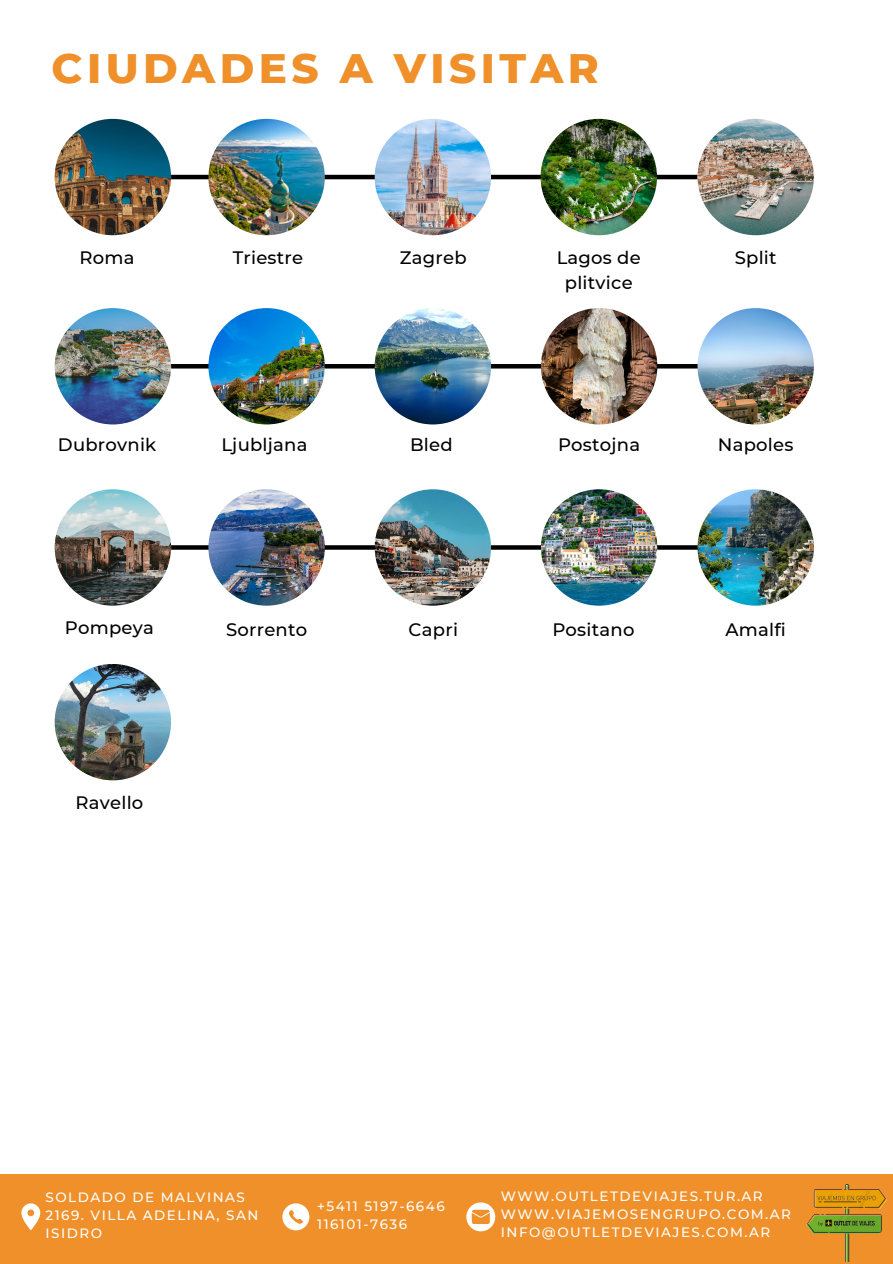
<style>
.page{position:relative;width:893px;height:1264px;background:#fff}
.page>*{position:absolute;margin:0;border:0;box-sizing:border-box;transform-origin:0 0}
.t1{font:800 42px "Montserrat";letter-spacing:.105em;color:#ef902a}
.t2{font:500 18px/24.8px "Montserrat";letter-spacing:.015em;color:#000;text-align:center}
.t3{font:500 13.5px/18px "Montserrat";letter-spacing:.11em;color:#fff}
</style>
<div class="page">
<hr style="left:171px;top:175px;width:526px;height:4px;background:#000">
<img style="left:208px;top:119px;width:117px;height:116px;border-radius:50%">
<img style="left:374px;top:119px;width:117px;height:116px;border-radius:50%">
<img style="left:540px;top:119px;width:117px;height:116px;border-radius:50%">
<div style="left:0;top:1174px;width:892px;height:89px;background:#ef902a"></div>
<svg style="left:21px;top:1203px;width:19px;height:27px"></svg>
<svg style="left:466px;top:1202px;width:29px;height:29px"></svg>
<svg style="left:282px;top:1203px;width:27px;height:27px"></svg>
<img style="left:806px;top:1184px;width:81px;height:77px">
<img style="left:697px;top:119px;width:116px;height:116px;border-radius:50%">
<img style="left:55px;top:119px;width:116px;height:116px;border-radius:50%">
<hr style="left:171px;top:364px;width:584px;height:4px;background:#000">
<img style="left:55px;top:308px;width:116px;height:116px;border-radius:50%">
<img style="left:208px;top:308px;width:117px;height:116px;border-radius:50%">
<img style="left:374px;top:308px;width:117px;height:116px;border-radius:50%">
<img style="left:541px;top:308px;width:116px;height:116px;border-radius:50%">
<img style="left:697px;top:308px;width:116px;height:116px;border-radius:50%">
<svg style="left:171px;top:545px;width:526px;height:4px"></svg>
<img style="left:55px;top:489px;width:116px;height:116px;border-radius:50%">
<img style="left:208px;top:489px;width:117px;height:116px;border-radius:50%">
<img style="left:374px;top:489px;width:117px;height:116px;border-radius:50%">
<img style="left:541px;top:489px;width:116px;height:116px;border-radius:50%">
<img style="left:697px;top:489px;width:116px;height:116px;border-radius:50%">
<img style="left:55px;top:664px;width:116px;height:116px;border-radius:50%">
<p class="t1" style="left:52px;top:43px;width:548px">CIUDADES A VISITAR</p>
<h2 class="t2" style="left:233px;top:245px;width:72px">Triestre</h2>
<p class="t2" style="left:80px;top:245px;width:57px">Roma</p>
<p class="t2" style="left:556px;top:245px;width:86px">Lagos de plitvice</p>
<h2 class="t2" style="left:400px;top:245px;width:68px">Zagreb</h2>
<h2 class="t2" style="left:734px;top:245px;width:43px">Split</h2>
<h2 class="t2" style="left:58px;top:432px;width:100px">Dubrovnik</h2>
<h2 class="t2" style="left:221px;top:432px;width:88px">Ljubljana</h2>
<h2 class="t2" style="left:410px;top:432px;width:44px">Bled</h2>
<h2 class="t2" style="left:558px;top:432px;width:84px">Postojna</h2>
<p class="t2" style="left:717px;top:432px;width:77px">Napoles</p>
<p class="t2" style="left:65px;top:615px;width:90px">Pompeya</p>
<p class="t2" style="left:226px;top:617px;width:83px">Sorrento</p>
<p class="t2" style="left:408px;top:617px;width:51px">Capri</p>
<p class="t2" style="left:552px;top:617px;width:84px">Positano</p>
<p class="t2" style="left:725px;top:617px;width:62px">Amalfi</p>
<p class="t2" style="left:75px;top:790px;width:69px">Ravello</p>
<h2 class="t3" style="left:46px;top:1188px;width:214px">SOLDADO DE MALVINAS<br>2169. VILLA ADELINA, SAN<br>ISIDRO</h2>
<h2 class="t3" style="left:317px;top:1197px;width:129px">+5411 5197-6646</h2>
<p class="t3" style="left:317px;top:1215px;width:91px">116101-7636</p>
<h2 class="t3" style="left:501px;top:1186px;width:263px">WWW.OUTLETDEVIAJES.TUR.AR</h2>
<h2 class="t3" style="left:501px;top:1204px;width:291px">WWW.VIAJEMOSENGRUPO.COM.AR</h2>
<h2 class="t3" style="left:501px;top:1222px;width:271px">INFO@OUTLETDEVIAJES.COM.AR</h2>
</div>
